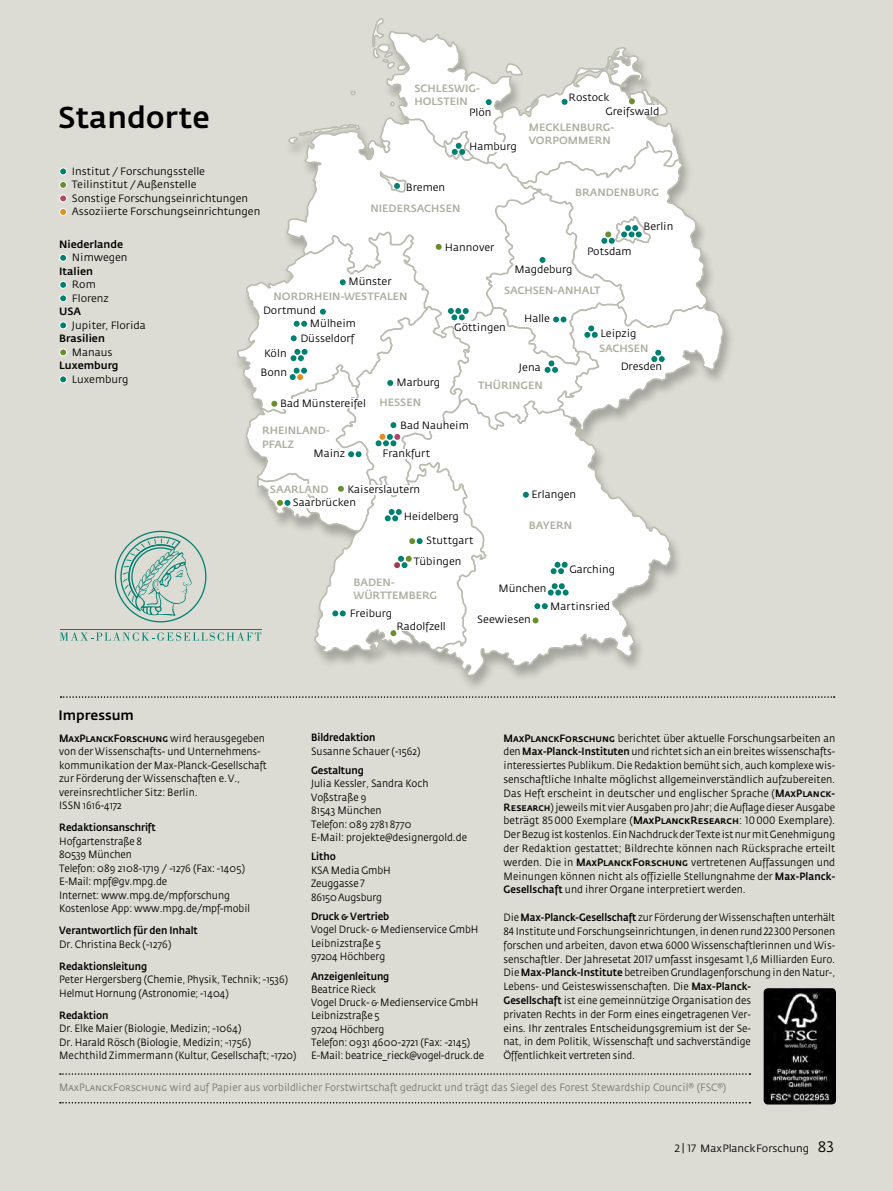
<style>
.page{position:relative;width:893px;height:1191px;background:#dcdcd4}
.page>*{position:absolute;margin:0;border:0;box-sizing:border-box;transform-origin:0 0}
.t1{font:500 30px "Fedra Sans";color:#000}
.t2{font:500 13.5px "Fedra Sans";color:#000}
.t3{font:10.5px/13.5px "Fedra Sans";color:#000;scale:.92 1}
.t4{font:10.5px/13.8px "Fedra Sans";color:#000;text-align:justify;scale:.93 1}
.t5{font:10.5px/13.8px "Fedra Sans";color:#000;scale:.91 1}
.t6{font:10.5px/13.5px "Fedra Sans";color:#000}
.t7{font:500 10.5px/13.5px "Fedra Sans";color:#adaea0}
.t8{font:500 10.5px "Fedra Sans";letter-spacing:-.01em;color:#000;scale:.92 1}
.t9{font:10.5px "Fedra Sans";letter-spacing:.005em;color:#737571;scale:.92 1}
.t10{font:500 10.5px "Fedra Sans";letter-spacing:-.01em;color:#000}
.t11{font:10.5px "Fedra Sans Medium SC";letter-spacing:-.005em;color:#000;scale:.92 1}
.s1{font-family:"Fedra Sans"}
.s2{font-family:"Fedra Sans Book SC"}
.s3{font-family:"Fedra Sans Medium SC"}
.s4{font-weight:500}
.s5{font-family:"Fedra Sans Book SC";font-size:15px}
</style>
<div class="page">
<div style="left:59px;top:167px;width:8px;height:8px;border:1px solid #fff;border-radius:50%"></div>
<div style="left:59px;top:181px;width:8px;height:8px;border:1px solid #fff;border-radius:50%"></div>
<div style="left:59px;top:194px;width:8px;height:8px;border:1px solid #fff;border-radius:50%"></div>
<div style="left:59px;top:208px;width:8px;height:8px;border:1px solid #fff;border-radius:50%"></div>
<div style="left:59px;top:254px;width:8px;height:8px;border:1px solid #fff;border-radius:50%"></div>
<div style="left:59px;top:281px;width:8px;height:8px;border:1px solid #fff;border-radius:50%"></div>
<div style="left:59px;top:294px;width:8px;height:8px;border:1px solid #fff;border-radius:50%"></div>
<div style="left:59px;top:321px;width:8px;height:8px;border:1px solid #fff;border-radius:50%"></div>
<div style="left:59px;top:348px;width:8px;height:8px;border:1px solid #fff;border-radius:50%"></div>
<div style="left:59px;top:375px;width:8px;height:8px;border:1px solid #fff;border-radius:50%"></div>
<svg style="left:401px;top:654px;width:239px;height:23px"></svg>
<svg style="left:60px;top:18px;width:665px;height:636px"></svg>
<svg style="left:61px;top:696px;width:774px;height:2px"></svg>
<img style="left:764px;top:988px;width:72px;height:116px">
<svg style="left:60px;top:1102px;width:690px;height:1px"></svg>
<svg style="left:60px;top:1073px;width:690px;height:1px"></svg>
<p class="t7" style="left:414px;top:81px;width:67px">SCHLESWIG-<br>HOLSTEIN</p>
<p class="t6" style="left:569px;top:91px;width:42px">Rostock</p>
<h1 class="t1" style="left:58px;top:100px;width:153px">Standorte</h1>
<p class="t6" style="left:72px;top:165px;width:190px">Institut / Forschungsstelle Teilinstitut /Außenstelle<br>Sonstige Forschungseinrichtungen Assoziierte Forschungseinrichtungen</p>
<p class="t10" style="left:59px;top:238px;width:65px">Niederlande</p>
<p class="t6" style="left:72px;top:251px;width:57px">Nimwegen</p>
<p class="t10" style="left:59px;top:265px;width:35px">Italien</p>
<p class="t6" style="left:72px;top:278px;width:38px">Rom<br>Florenz</p>
<p class="t10" style="left:59px;top:305px;width:24px">USA</p>
<p class="t6" style="left:72px;top:318px;width:76px">Jupiter, Florida</p>
<p class="t10" style="left:59px;top:332px;width:47px">Brasilien</p>
<p class="t6" style="left:72px;top:345px;width:42px">Manaus</p>
<p class="t10" style="left:59px;top:359px;width:61px">Luxemburg</p>
<p class="t6" style="left:72px;top:372px;width:58px">Luxemburg</p>
<p class="t6" style="left:605px;top:105px;width:55px">Greifswald</p>
<p class="t6" style="left:469px;top:106px;width:24px">Plön</p>
<p class="t7" style="left:529px;top:121px;width:87px">MECKLENBURG-<br>VORPOMMERN</p>
<p class="t6" style="left:469px;top:140px;width:49px">Hamburg</p>
<p class="t6" style="left:406px;top:181px;width:41px">Bremen</p>
<p class="t7" style="left:575px;top:186px;width:85px">BRANDENBURG</p>
<p class="t7" style="left:371px;top:202px;width:91px">NIEDERSACHSEN</p>
<p class="t6" style="left:643px;top:220px;width:31px">Berlin</p>
<p class="t6" style="left:445px;top:241px;width:51px">Hannover</p>
<p class="t6" style="left:587px;top:245px;width:46px">Potsdam</p>
<p class="t6" style="left:514px;top:263px;width:60px">Magdeburg</p>
<p class="t6" style="left:524px;top:312px;width:27px">Halle</p>
<p class="t6" style="left:349px;top:275px;width:45px">Münster</p>
<p class="t6" style="left:310px;top:304px;width:47px;text-indent:-47px">Dortmund<br>Mülheim</p>
<p class="t6" style="left:300px;top:332px;width:56px">Düsseldorf</p>
<p class="t6" style="left:260px;top:344px;width:28px;line-height:18.9px;text-align:center">Köln<br>Bonn</p>
<p class="t7" style="left:504px;top:283px;width:98px">SACHSEN-ANHALT</p>
<p class="t7" style="left:274px;top:289px;width:135px">NORDRHEIN-WESTFALEN</p>
<p class="t6" style="left:454px;top:321px;width:53px">Göttingen</p>
<p class="t6" style="left:601px;top:327px;width:38px">Leipzig</p>
<p class="t6" style="left:621px;top:360px;width:43px">Dresden</p>
<p class="t7" style="left:599px;top:342px;width:51px">SACHSEN</p>
<p class="t6" style="left:519px;top:360px;width:23px">Jena</p>
<p class="t6" style="left:396px;top:376px;width:45px">Marburg</p>
<p class="t7" style="left:478px;top:379px;width:66px">THÜRINGEN</p>
<p class="t6" style="left:280px;top:396px;width:87px">Bad Münstereifel</p>
<p class="t7" style="left:379px;top:396px;width:43px">HESSEN</p>
<p class="t6" style="left:400px;top:419px;width:70px">Bad Nauheim</p>
<p class="t6" style="left:382px;top:446px;width:49px">Frankfurt</p>
<p class="t6" style="left:348px;top:483px;width:74px">Kaiserslautern</p>
<p class="t7" style="left:262px;top:424px;width:69px">RHEINLAND-<br>PFALZ</p>
<p class="t6" style="left:314px;top:447px;width:33px">Mainz</p>
<p class="t7" style="left:270px;top:482px;width:60px">SAARLAND</p>
<p class="t6" style="left:293px;top:495px;width:65px">Saarbrücken</p>
<p class="t6" style="left:404px;top:509px;width:57px">Heidelberg</p>
<p class="t6" style="left:414px;top:530px;width:61px;line-height:21.3px;text-indent:12px">Stuttgart<br>Tübingen</p>
<p class="t7" style="left:354px;top:575px;width:85px">BADEN-<br>WÜRTTEMBERG</p>
<p class="t6" style="left:531px;top:488px;width:46px">Erlangen</p>
<p class="t7" style="left:529px;top:519px;width:45px">BAYERN</p>
<p class="t6" style="left:498px;top:582px;width:50px">München</p>
<p class="t6" style="left:569px;top:562px;width:47px">Garching</p>
<p class="t6" style="left:350px;top:606px;width:44px">Freiburg</p>
<p class="t6" style="left:396px;top:620px;width:51px">Radolfzell</p>
<p class="t6" style="left:477px;top:613px;width:55px">Seewiesen</p>
<p class="t6" style="left:550px;top:599px;width:62px">Martinsried</p>
<p class="t2" style="left:59px;top:707px;width:77px">Impressum</p>
<p class="t11" style="left:59px;top:732px;width:225px">MaxPlanckForschung <span class="s1">wird herausgegeben</span></p>
<p class="t3" style="left:59px;top:745px;width:227px">von der Wissenschafts- und Unternehmens&shy;kommunikation der Max-Planck-Gesellschaft zur Förderung der Wissenschaften e.V., vereinsrechtlicher Sitz: Berlin.<br>ISSN 1616-4172</p>
<p class="t8" style="left:59px;top:821px;width:106px">Redaktionsanschrift</p>
<p class="t3" style="left:59px;top:834px;width:209px">Hofgartenstraße 8<br>80539 München<br>Telefon: 089 2108-1719 / -1276 (Fax: -1405)<br>E-Mail: mpf@gv.mpg.de<br>Internet: www.mpg.de/mpforschung<br>Kostenlose App: www.mpg.de/mpf-mobil</p>
<p class="t8" style="left:59px;top:924px;width:152px">Verantwortlich für den Inhalt</p>
<p class="t3" style="left:59px;top:937px;width:124px">Dr. Christina Beck (-1276)</p>
<p class="t8" style="left:59px;top:960px;width:97px">Redaktionsleitung</p>
<p class="t5" style="left:59px;top:973px;width:253px">Peter Hergersberg (Chemie, Physik, Technik; -1536)<br>Helmut Hornung (Astronomie; -1404)</p>
<p class="t8" style="left:59px;top:1009px;width:55px">Redaktion</p>
<p class="t3" style="left:59px;top:1022px;width:260px">Dr. Elke Maier (Biologie, Medizin; -1064)<br>Dr. Harald Rösch (Biologie, Medizin; -1756)<br>Mechthild Zimmermann (Kultur, Gesellschaft; -1720)</p>
<p class="t8" style="left:311px;top:731px;width:72px">Bildredaktion</p>
<p class="t3" style="left:311px;top:744px;width:120px">Susanne Schauer (-1562)</p>
<p class="t8" style="left:311px;top:764px;width:59px">Gestaltung</p>
<p class="t3" style="left:311px;top:777px;width:171px">Julia Kessler, Sandra Koch<br>Voßstraße 9<br>81543 München<br>Telefon: 089 2781 8770<br>E-Mail: projekte@designergold.de</p>
<p class="t8" style="left:311px;top:850px;width:28px">Litho</p>
<p class="t3" style="left:311px;top:863px;width:88px">KSA Media GmbH<br>Zeuggasse <span class="s2">7<br></span>86150Augsburg</p>
<p class="t8" style="left:311px;top:910px;width:86px">Druck &amp; Vertrieb</p>
<p class="t3" style="left:311px;top:923px;width:183px">Vogel Druck- &amp; Medienservice GmbH<br>Leibnizstraße 5<br>97204 Höchberg</p>
<p class="t8" style="left:311px;top:969px;width:87px">Anzeigenleitung</p>
<p class="t3" style="left:311px;top:982px;width:190px">Beatrice Rieck<br>Vogel Druck- &amp; Medienservice GmbH<br>Leibnizstraße 5<br>97204 Höchberg<br>Telefon: 0931 4600-2721 (Fax: -2145)<br>E-Mail: beatrice_rieck@vogel-druck.de</p>
<p class="t4" style="left:503px;top:731px;width:358px"><span class="s3">MaxPlanckForschung</span> berichtet über aktuelle Forschungsarbeiten an den <span class="s4">Max-Planck-Instituten</span> und richtet sich an ein breites wissenschafts&shy;interessiertes Publikum. Die Redaktion bemüht sich, auch komplexe wis&shy;senschaftliche Inhalte möglichst allgemeinverständlich aufzubereiten.<br>Das Heft erscheint in deutscher und englischer Sprache (<span class="s3">MaxPlanck-Research</span>) jeweils mit vier Ausgaben pro Jahr; die Auflage dieser Ausgabe beträgt <span class="s2">85 000</span> Exemplare (<span class="s3">MaxPlanckResearch</span>: <span class="s2">10 000</span> Exemplare).<br>Der Bezug ist kostenlos. Ein Nachdruck der Texte ist nur mit Genehmigung der Redaktion gestattet; Bildrechte können nach Rücksprache erteilt werden. Die in <span class="s3">MaxPlanckForschung</span> vertretenen Auffassungen und Meinungen können nicht als offizielle Stellungnahme der <span class="s4">Max-Planck-Gesellschaft</span> und ihrer Organe interpretiert werden.</p>
<p class="t5" style="left:503px;top:911px;width:366px">Die <span class="s4">Max-Planck-Gesellschaft</span> zur Förderung der Wissenschaften unterhält <span class="s2">84</span> Institute und Forschungseinrichtungen, in denen rund <span class="s2">22 300</span> Personen forschen und arbeiten, davon etwa <span class="s2">6000</span> Wissenschaftlerinnen und Wis&shy;senschaftler. Der Jahresetat <span class="s2">2017</span> umfasst insgesamt <span class="s2">1,6</span> Milliarden Euro.<br>Die <span class="s4">Max-Planck-Institute</span> betreiben Grundlagenforschung in den Natur-, Lebens- und Geisteswissenschaften. Die <span class="s4">Max-Planck-<br>Gesellschaft</span> ist eine gemeinnützige Organisation des<br>privaten Rechts in der Form eines eingetragenen Ver-<br>eins. Ihr zentrales Entscheidungsgremium ist der Se-<br>nat, in dem Politik, Wissenschaft und sachverständige<br>Öffentlichkeit vertreten sind.</p>
<p class="t9" style="left:59px;top:1082px;width:727px"><span class="s2">MaxPlanckForschung</span> wird auf Papier aus vorbildlicher Forstwirtschaft gedruckt und trägt das Siegel des Forest Stewardship Council<sup>®</sup> (FSC<sup>®</sup>)</p>
<p class="t6" style="left:675px;top:1142px;width:161px"><span class="s2">2 | 17</span> MaxPlanckForschung <span class="s5">83</span></p>
</div>
